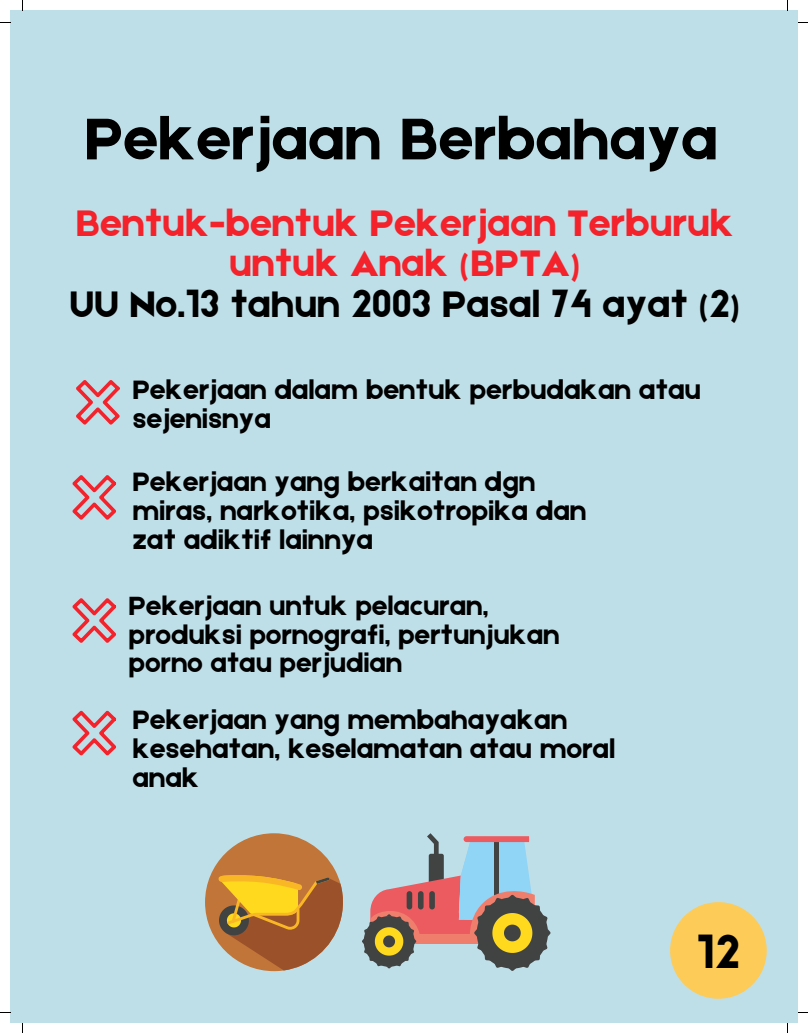
<style>
.page{position:relative;width:808px;height:1033px;background:#fff}
.page>*{position:absolute;margin:0;border:0;box-sizing:border-box;transform-origin:0 0}
.t1{font:62.5px "Etna";letter-spacing:.015em;color:#000}
.t2{font:47.88px "Etna";color:#000}
.t3{font:39.25px/40.2px "Etna";letter-spacing:.015em;color:#f3222b;text-align:center}
.t4{font:39.25px "Etna";letter-spacing:.015em;color:#000}
.t5{font:28.25px/29px "Etna";letter-spacing:.015em;color:#000}
.t6{font:28px/28.8px "Etna";letter-spacing:.015em;color:#000}
</style>
<div class="page">
<div style="left:10px;top:10px;width:788px;height:1013px;background:#bfdfe8"></div>
<svg style="left:362px;top:833px;width:188px;height:138px"></svg>
<div style="left:406px;top:891px;width:6px;height:18px;background:#414343;border-radius:3px"></div>
<div style="left:418px;top:891px;width:5px;height:18px;background:#414343;border-radius:3px"></div>
<div style="left:429px;top:891px;width:6px;height:18px;background:#414343;border-radius:3px"></div>
<svg style="left:205px;top:833px;width:138px;height:138px"></svg>
<svg style="left:670px;top:902px;width:96px;height:96px"></svg>
<svg style="left:76px;top:380px;width:44px;height:45px"></svg>
<svg style="left:72px;top:475px;width:45px;height:45px"></svg>
<svg style="left:72px;top:598px;width:45px;height:45px"></svg>
<svg style="left:72px;top:710px;width:45px;height:45px"></svg>
<p class="t1" style="left:85px;top:95px;width:633px">Pekerjaan Berbahaya</p>
<p class="t3" style="left:75px;top:201px;width:660px">Bentuk-bentuk Pekerjaan Terburuk untuk Anak (BPTA)</p>
<p class="t4" style="left:70px;top:276px;width:671px">UU No.13 tahun 2003 Pasal 74 ayat (2)</p>
<p class="t5" style="left:133px;top:374px;width:569px">Pekerjaan dalam bentuk perbudakan atau sejenisnya</p>
<p class="t5" style="left:133px;top:465px;width:455px">Pekerjaan yang berkaitan dgn miras, narkotika, psikotropika dan zat adiktif lainnya</p>
<p class="t6" style="left:129px;top:590px;width:432px">Pekerjaan untuk pelacuran, produksi pornografi, pertunjukan porno atau perjudian</p>
<p class="t5" style="left:133px;top:704px;width:484px">Pekerjaan yang membahayakan kesehatan, keselamatan atau moral anak</p>
<p class="t2" style="left:697px;top:919px;width:44px">12</p>
</div>
